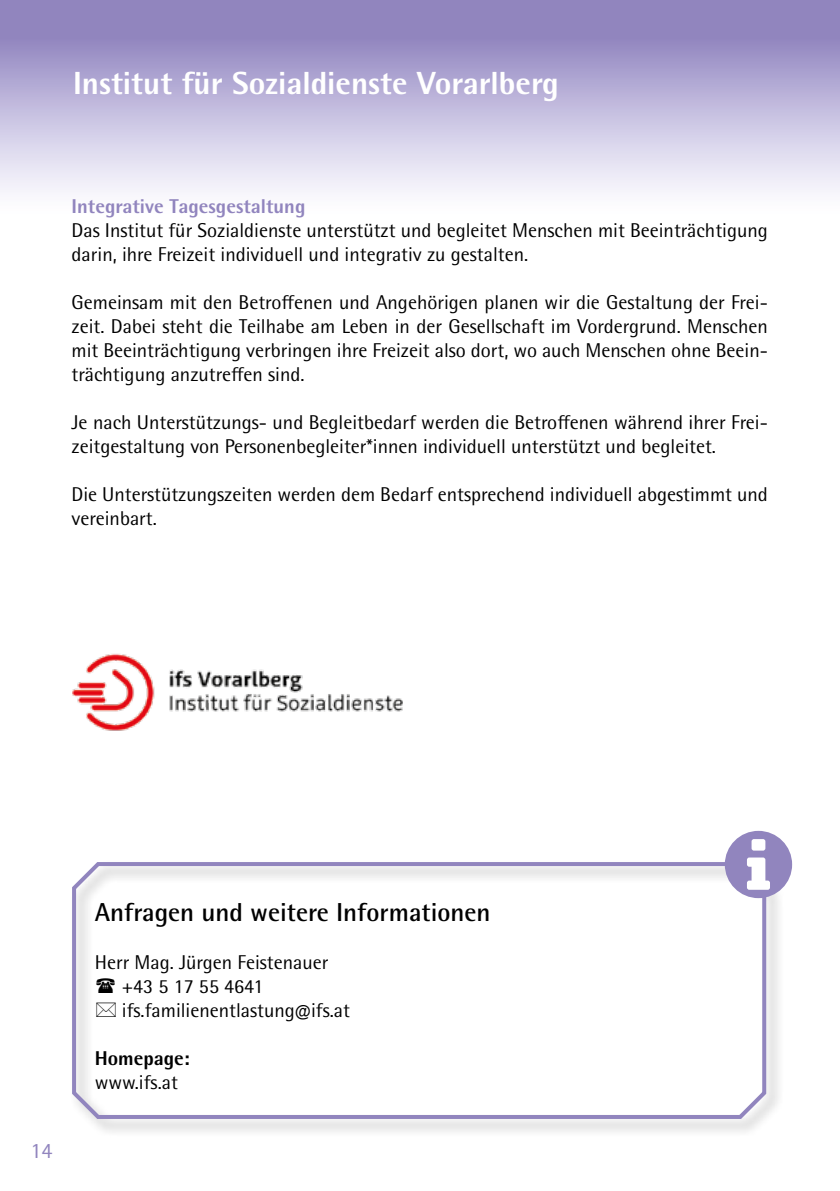
<style>
.page{position:relative;width:840px;height:1191px;background:#fff}
.page>*{position:absolute;margin:0;border:0;box-sizing:border-box;transform-origin:0 0}
.t1{font:800 32px "Rotis Semi Sans Pro";color:#fff}
.t2{font:700 26px "Rotis Semi Sans Pro";color:#000}
.t3{font:22px "Rotis Semi Sans Pro";color:#9185be}
.t4{font:20px/24px "Rotis Semi Sans Pro";color:#000}
.t5{font:800 20px "Rotis Semi Sans Pro";color:#9185be}
.t6{font:800 20px "Rotis Semi Sans Pro";color:#000}
</style>
<div class="page">
<div style="left:0;top:0;width:839px;height:214px;background:linear-gradient(to bottom,#8274b6,#fff)"></div>
<div style="left:69px;top:859px;width:715px;height:278px;background:#000;opacity:.3"></div>
<svg style="left:70px;top:859px;width:697px;height:262px"></svg>
<img style="left:72px;top:653px;width:330px;height:78px">
<div style="left:724px;top:831px;width:67px;height:67px;background:#9185be;border-radius:50%"></div>
<svg style="left:747px;top:839px;width:22px;height:50px"></svg>
<svg style="left:96px;top:977px;width:19px;height:16px"></svg>
<svg style="left:96px;top:1002px;width:20px;height:15px"></svg>
<h1 class="t1" style="left:73px;top:63px;width:487px">Institut für Sozialdienste Vorarlberg</h1>
<p class="t5" style="left:72px;top:193px;width:235px">Integrative Tagesgestaltung</p>
<p class="t4" style="left:72px;top:218px;width:697px">Das Institut für Sozialdienste unterstützt und begleitet Menschen mit Beeinträchtigung darin, ihre Freizeit individuell und integrativ zu gestalten.</p>
<p class="t4" style="left:72px;top:290px;width:697px;text-align:justify">Gemeinsam mit den Betroffenen und Angehörigen planen wir die Gestaltung der Frei&shy;zeit. Dabei steht die Teilhabe am Leben in der Gesellschaft im Vordergrund. Menschen mit Beeinträchtigung verbringen ihre Freizeit also dort, wo auch Menschen ohne Beein&shy;trächtigung anzutreffen sind.</p>
<p class="t4" style="left:72px;top:410px;width:697px">Je nach Unterstützungs- und Begleitbedarf werden die Betroffenen während ihrer Frei&shy;zeitgestaltung von Personenbegleiter*innen individuell unterstützt und begleitet.</p>
<p class="t4" style="left:72px;top:482px;width:697px">Die Unterstützungszeiten werden dem Bedarf entsprechend individuell abgestimmt und vereinbart.</p>
<p class="t3" style="left:30px;top:1137px;width:24px">14</p>
<h2 class="t2" style="left:95px;top:896px;width:397px">Anfragen und weitere Informationen</h2>
<p class="t4" style="left:122px;top:950px;width:230px;text-indent:-27px">Herr Mag. Jürgen Feistenauer +43 5 17 55 4641 ifs.familienentlastung@ifs.at</p>
<p class="t6" style="left:95px;top:1045px;width:96px">Homepage:</p>
<p class="t4" style="left:95px;top:1070px;width:85px">www.ifs.at</p>
</div>
